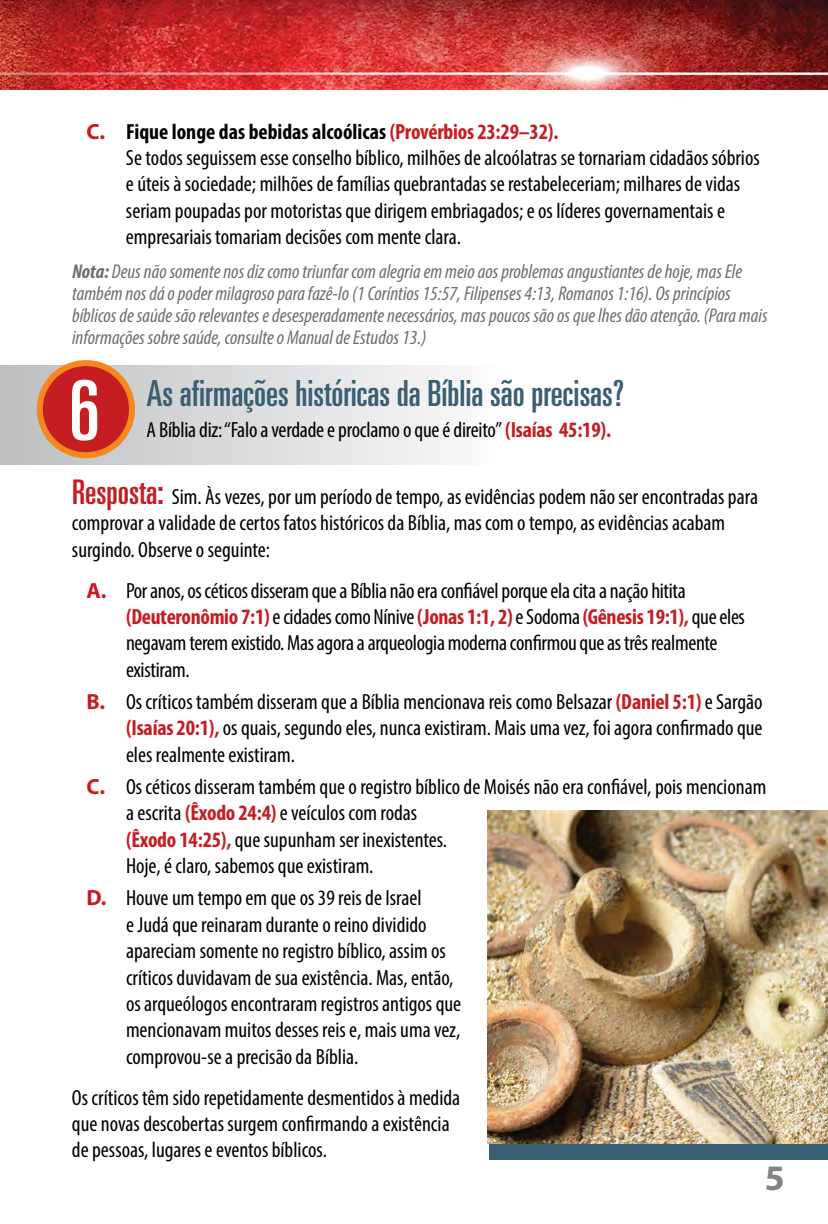
<style>
.page{position:relative;width:828px;height:1224px;background:#fff}
.page>*{position:absolute;margin:0;border:0;box-sizing:border-box;transform-origin:0 0}
.t1{font:ultra-condensed 83px "Univers";color:#fff}
.t2{font:ultra-condensed 36px "Univers";color:#395f72}
.t3{font:700 36px "Myriad Pro";color:#808285}
.t4{font:condensed 22px/26.4px "Myriad Pro";color:#000}
.t5{font:italic condensed 20px/22px "Myriad Pro";color:#6d6e71}
.s1{font-weight:700;font-stretch:normal;color:#c61d23}
.s2{font-weight:700}
.s3{font-weight:700;color:#c61d23}
.s4{font-family:"Univers";font-stretch:ultra-condensed;font-size:34px;color:#c61d23}
</style>
<div class="page">
<div style="left:489px;top:1047px;width:339px;height:112px;background:#395f72"></div>
<div style="left:0;top:366px;width:500px;height:98px;background:linear-gradient(to right,#bfb9b2,#fafdff)"></div>
<div style="left:40px;top:363px;width:92px;height:92px;background:#c61d23;border-radius:50%"></div>
<div style="left:37px;top:360px;width:98px;height:98px;border:6px solid #f6871f;border-radius:50%"></div>
<img style="left:0;top:0;width:828px;height:90px">
<img style="left:487px;top:810px;width:341px;height:334px">
<p class="t4" style="left:126px;top:118px;width:635px;text-indent:-40px"><span class="s1">C.</span> <span class="s2">Fique longe das bebidas alcoólicas</span> <span class="s3">(Provérbios 23:29–32).<br></span>Se todos seguissem esse conselho bíblico, milhões de alcoólatras se tornariam cidadãos sóbrios e úteis à sociedade; milhões de famílias quebrantadas se restabeleceriam; milhares de vidas seriam poupadas por motoristas que dirigem embriagados; e os líderes governamentais e empresariais tomariam decisões com mente clara.</p>
<p class="t5" style="left:72px;top:260px;width:697px"><span class="s2">Nota:</span> Deus não somente nos diz como triunfar com alegria em meio aos problemas angustiantes de hoje, mas Ele também nos dá o poder milagroso para fazê-lo (1 Coríntios 15:57, Filipenses 4:13, Romanos 1:16). Os princípios bíblicos de saúde são relevantes e desesperadamente necessários, mas poucos são os que lhes dão atenção. (Para mais informações sobre saúde, consulte o Manual de Estudos 13.)</p>
<h1 class="t1" style="left:69px;top:363px;width:32px">6</h1>
<h2 class="t2" style="left:146px;top:373px;width:479px">As afirmações históricas da Bíblia são precisas?</h2>
<p class="t4" style="left:146px;top:416px;width:466px">A Bíblia diz: “Falo a verdade e proclamo o que é direito” <span class="s3">(Isaías 45:19).</span></p>
<p class="t4" style="left:72px;top:483px;width:688px"><span class="s4">Resposta:</span> Sim. Às vezes, por um período de tempo, as evidências podem não ser encontradas para comprovar a validade de certos fatos históricos da Bíblia, mas com o tempo, as evidências acabam surgindo. Observe o seguinte:</p>
<p class="t4" style="left:126px;top:577px;width:621px;text-indent:-40px"><span class="s1">A.</span> Por anos, os céticos disseram que a Bíblia não era confiável porque ela cita a nação hitita <span class="s3">(Deuteronômio 7:1)</span> e cidades como Nínive <span class="s3">(Jonas 1:1, 2)</span> e Sodoma <span class="s3">(Gênesis 19:1),</span> que eles negavam terem existido. Mas agora a arqueologia moderna confirmou que as três realmente existiram.</p>
<p class="t4" style="left:126px;top:688px;width:638px;text-align:justify;text-indent:-40px"><span class="s1">B.</span> Os críticos também disseram que a Bíblia mencionava reis como Belsazar <span class="s3">(Daniel 5:1)</span> e Sargão <span class="s3">(Isaías 20:1),</span> os quais, segundo eles, nunca existiram. Mais uma vez, foi agora confirmado que eles realmente existiram.</p>
<p class="t4" style="left:126px;top:773px;width:642px;text-indent:-40px"><span class="s1">C.</span> Os céticos disseram também que o registro bíblico de Moisés não era confiável, pois mencionam a escrita <span class="s3">(Êxodo 24:4)</span> e veículos com rodas<br><span class="s3">(Êxodo 14:25),</span> que supunham ser inexistentes.<br>Hoje, é claro, sabemos que existiram.</p>
<p class="t4" style="left:126px;top:885px;width:337px;text-indent:-40px"><span class="s1">D.</span> Houve um tempo em que os 39 reis de Israel<br>e Judá que reinaram durante o reino dividido apareciam somente no registro bíblico, assim os críticos duvidavam de sua existência. Mas, então, os arqueólogos encontraram registros antigos que mencionavam muitos desses reis e, mais uma vez, comprovou-se a precisão da Bíblia.</p>
<p class="t4" style="left:72px;top:1084px;width:390px">Os críticos têm sido repetidamente desmentidos à medida que novas descobertas surgem confirmando a existência de pessoas, lugares e eventos bíblicos.</p>
<h2 class="t3" style="left:765px;top:1155px;width:21px">5</h2>
</div>
